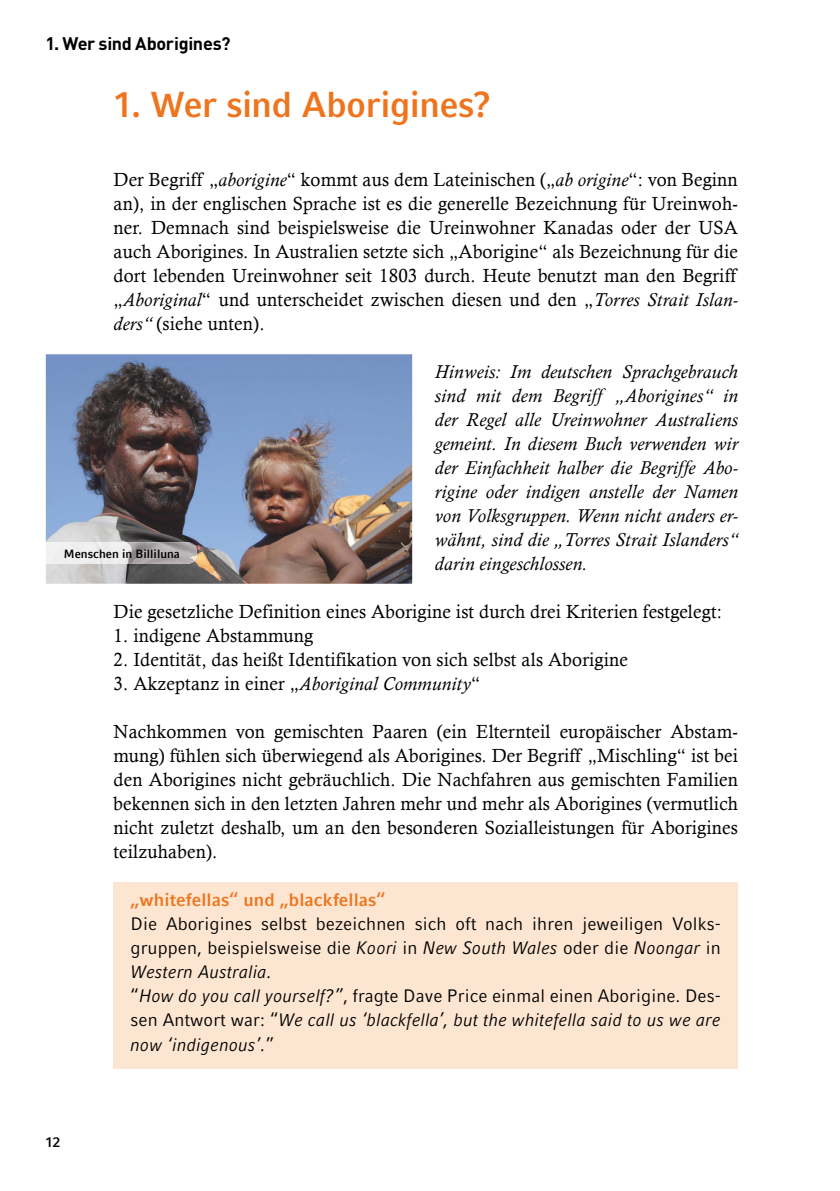
<style>
.page{position:relative;width:840px;height:1191px;background:#fff}
.page>*{position:absolute;margin:0;border:0;box-sizing:border-box;transform-origin:0 0}
.t1{font:700 36px "Compatil Fact LT Pro";letter-spacing:-.01em;color:#ee751e;scale:.95 1}
.t2{font:19px/24px "Calisto";letter-spacing:.01em;color:#000;text-align:justify}
.t3{font:italic 19px/24px "Calisto";letter-spacing:.02em;color:#000;text-align:justify}
.t4{font:18px/24px "Compatil Fact LT Pro";letter-spacing:.005em;color:#000}
.t5{font:700 18px "Compatil Fact LT Pro";letter-spacing:.005em;color:#ee751e}
.t6{font:700 18px "DINOT";color:#000}
.t7{font:700 14px "Compatil Fact LT Pro";color:#000;scale:.95 1}
.t8{font:700 12px "Compatil Fact LT Pro";color:#000;scale:.95 1}
.s1{font-style:italic}
</style>
<div class="page">
<div style="left:113px;top:882px;width:624px;height:187px;background:#fde6d1"></div>
<img style="left:46px;top:354px;width:366px;height:230px">
<img style="left:46px;top:542px;width:151px;height:22px">
<p class="t6" style="left:45px;top:31px;width:186px">1. Wer sind Aborigines?</p>
<h1 class="t1" style="left:113px;top:83px;width:398px">1. Wer sind Aborigines?</h1>
<p class="t2" style="left:113px;top:167px;width:625px">Der Begriff „<span class="s1">aborigine</span>“ kommt aus dem Lateinischen („<span class="s1">ab origine</span>“: von Beginn an), in der englischen Sprache ist es die generelle Bezeichnung für Ureinwoh&shy;ner. Demnach sind beispielsweise die Ureinwohner Kanadas oder der USA auch Aborigines. In Australien setzte sich „Aborigine“ als Bezeichnung für die dort lebenden Ureinwohner seit 1803 durch. Heute benutzt man den Begriff „<span class="s1">Aboriginal</span>“ und unterscheidet zwischen diesen und den „<span class="s1">Torres Strait Islan&shy;ders“</span> (siehe unten).</p>
<p class="t3" style="left:434px;top:360px;width:304px">Hinweis: Im deutschen Sprachgebrauch sind mit dem Begriff „Aborigines“ in der Regel alle Ureinwohner Australiens gemeint. In diesem Buch verwenden wir der Einfachheit halber die Begriffe Abo&shy;rigine oder indigen anstelle der Namen von Volksgruppen. Wenn nicht anders er&shy;wähnt, sind die „Torres Strait Islanders“ darin eingeschlossen.</p>
<p class="t2" style="left:113px;top:599px;width:609px">Die gesetzliche Definition eines Aborigine ist durch drei Kriterien festgelegt:</p>
<p class="t2" style="left:113px;top:623px;width:201px">1. indigene Abstammung</p>
<p class="t2" style="left:113px;top:647px;width:515px">2. Identität, das heißt Identifikation von sich selbst als Aborigine</p>
<p class="t2" style="left:113px;top:671px;width:368px">3. Akzeptanz in einer „<span class="s1">Aboriginal Community</span>“</p>
<p class="t2" style="left:113px;top:719px;width:625px">Nachkommen von gemischten Paaren (ein Elternteil europäischer Abstam&shy;mung) fühlen sich überwiegend als Aborigines. Der Begriff „Mischling“ ist bei den Aborigines nicht gebräuchlich. Die Nachfahren aus gemischten Familien bekennen sich in den letzten Jahren mehr und mehr als Aborigines (vermutlich nicht zuletzt deshalb, um an den besonderen Sozialleistungen für Aborigines teilzuhaben).</p>
<p class="t8" style="left:64px;top:546px;width:124px">Menschen in Billiluna</p>
<p class="t7" style="left:45px;top:1133px;width:17px">12</p>
<p class="t5" style="left:130px;top:889px;width:256px">„whitefellas“ und „blackfellas“</p>
<p class="t4" style="left:130px;top:912px;width:591px">Die Aborigines selbst bezeichnen sich oft nach ihren jeweiligen Volks&shy;gruppen, beispielsweise die <span class="s1">Koori</span> in <span class="s1">New South Wales</span> oder die <span class="s1">Noongar</span> in <span class="s1">Western Australia.<br></span>“<span class="s1">How do you call yourself?”</span>, fragte Dave Price einmal einen Aborigine. Des&shy;sen Antwort war: “<span class="s1">We call us ‘blackfella’, but the whitefella said to us we are now ‘indigenous’.</span>”</p>
</div>
